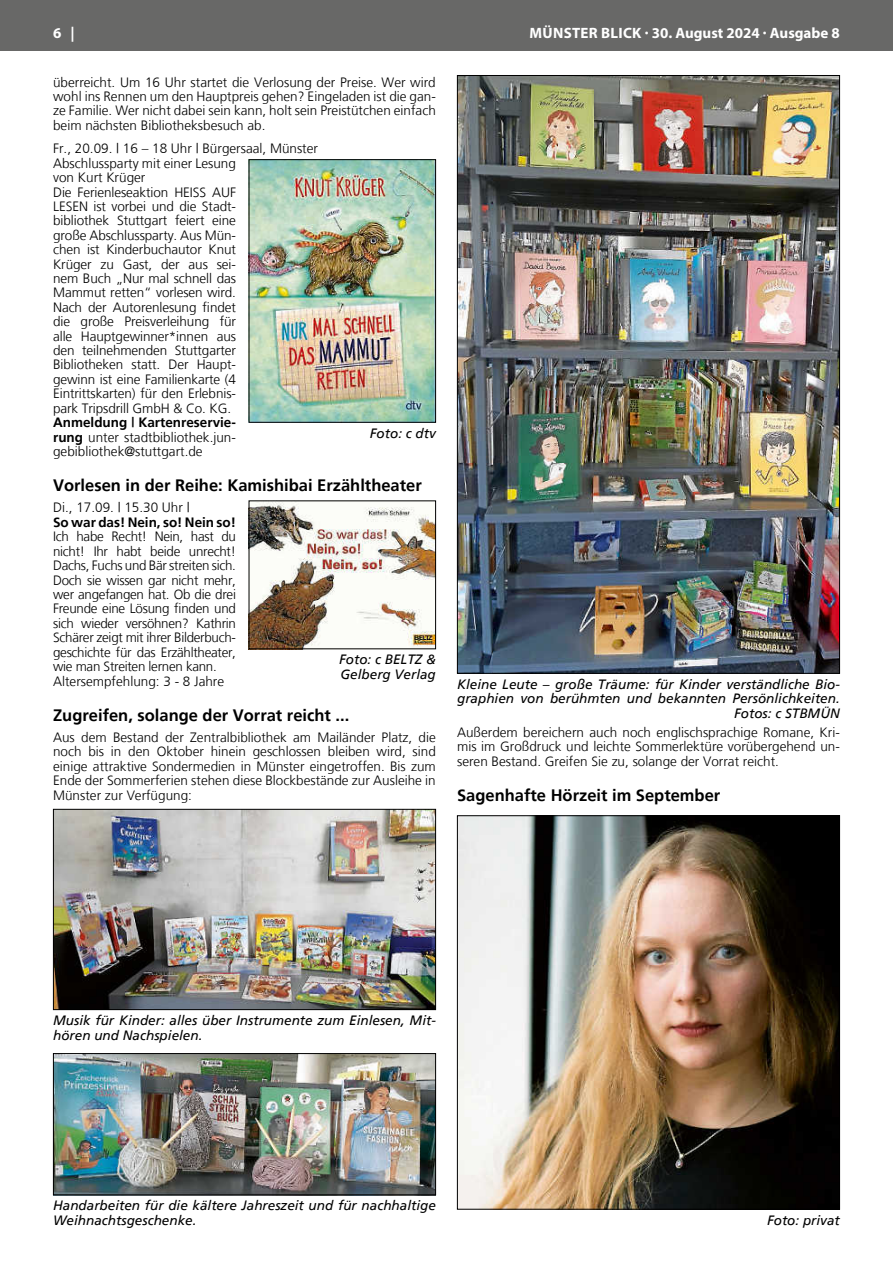
<style>
.page{position:relative;width:893px;height:1263px;background:#fff}
.page>*{position:absolute;margin:0;border:0;box-sizing:border-box;transform-origin:0 0}
.t1{font:700 16.5px "Frutiger";color:#000}
.t2{font:700 15px "Myriad Pro";color:#fff}
.t3{font:300 13.5px/14.4px "Frutiger";letter-spacing:-.005em;color:#000;text-align:justify}
.t4{font:italic 13.5px/14.4px "Frutiger";color:#000}
.t5{font:700 13.5px "Frutiger";color:#000}
.s1{font-weight:700}
</style>
<div class="page">
<div style="left:0;top:0;width:893px;height:51px;background:#686867"></div>
<img style="left:55px;top:811px;width:379px;height:197px">
<div style="left:53px;top:809px;width:383px;height:201px;border:1px solid #000"></div>
<img style="left:55px;top:1055px;width:379px;height:138px">
<div style="left:53px;top:1053px;width:383px;height:142px;border:1px solid #000"></div>
<img style="left:251px;top:161px;width:183px;height:260px">
<div style="left:249px;top:159px;width:187px;height:264px;border:1px solid #000"></div>
<img style="left:251px;top:503px;width:183px;height:144px">
<div style="left:249px;top:501px;width:187px;height:148px;border:1px solid #000"></div>
<img style="left:459px;top:77px;width:379px;height:595px">
<img style="left:459px;top:817px;width:379px;height:390px">
<div style="left:457px;top:815px;width:383px;height:394px;border:1px solid #000"></div>
<p class="t2" style="left:53px;top:23px;width:23px">6 |</p>
<p class="t2" style="left:529px;top:23px;width:312px">MÜNSTER BLICK · 30. August 2024 · Ausgabe 8</p>
<p class="t3" style="left:53px;top:75px;width:384px">überreicht. Um 16 Uhr startet die Verlosung der Preise. Wer wird wohl ins Rennen um den Hauptpreis gehen? Eingeladen ist die gan&shy;ze Familie. Wer nicht dabei sein kann, holt sein Preistütchen einfach beim nächsten Bibliotheksbesuch ab.</p>
<p class="t3" style="left:53px;top:141px;width:266px;text-align:left">Fr., 20.09. | 16 – 18 Uhr | Bürgersaal, Münster<br>Abschlussparty mit einer Lesung<br>von Kurt Krüger<br>Die Ferienleseaktion HEISS AUF<br>LESEN ist vorbei und die Stadt-<br>bibliothek Stuttgart feiert eine<br>große Abschlussparty. Aus Mün-<br>chen ist Kinderbuchautor Knut<br>Krüger zu Gast, der aus sei-<br>nem Buch „Nur mal schnell das<br>Mammut retten“ vorlesen wird.<br>Nach der Autorenlesung findet<br>die große Preisverleihung für<br>alle Hauptgewinner*innen aus<br>den teilnehmenden Stuttgarter<br>Bibliotheken statt. Der Haupt-<br>gewinn ist eine Familienkarte (4<br>Eintrittskarten) für den Erlebnis-<br>park Tripsdrill GmbH &amp; Co. KG.</p>
<p class="t3" style="left:53px;top:415px;width:184px"><span class="s1">Anmeldung | Kartenreservie&shy;rung</span> unter stadtbibliothek.jun&shy;gebibliothek@stuttgart.de</p>
<p class="t1" style="left:53px;top:476px;width:370px">Vorlesen in der Reihe: Kamishibai Erzähltheater</p>
<p class="t3" style="left:53px;top:500px;width:138px">Di., 17.09. | 15.30 Uhr |</p>
<p class="t5" style="left:53px;top:514px;width:184px">So war das! Nein, so! Nein so!</p>
<p class="t3" style="left:53px;top:530px;width:184px;text-align:left">Ich habe Recht! Nein, hast du nicht! Ihr habt beide unrecht!<br>Dachs, Fuchs und Bär streiten sich.<br>Doch sie wissen gar nicht mehr, wer angefangen hat. Ob die drei<br>Freunde eine Lösung finden und sich wieder versöhnen? Kathrin<br>Schärer zeigt mit ihrer Bilderbuch&shy;geschichte für das Erzähltheater, wie man Streiten lernen kann.<br>Altersempfehlung: 3 - 8 Jahre</p>
<p class="t1" style="left:53px;top:705px;width:298px">Zugreifen, solange der Vorrat reicht ...</p>
<p class="t3" style="left:53px;top:730px;width:384px">Aus dem Bestand der Zentralbibliothek am Mailänder Platz, die noch bis in den Oktober hinein geschlossen bleiben wird, sind einige attraktive Sondermedien in Münster eingetroffen. Bis zum Ende der Sommerferien stehen diese Blockbestände zur Ausleihe in Münster zur Verfügung:</p>
<p class="t4" style="left:370px;top:426px;width:68px">Foto: c dtv</p>
<p class="t4" style="left:339px;top:652px;width:98px">Foto: c BELTZ &amp;<br>Gelberg Verlag</p>
<p class="t4" style="left:457px;top:677px;width:384px;text-align:right">Kleine Leute – große Träume: für Kinder verständliche Bio&shy;graphien von berühmten und bekannten Persönlichkeiten.<br>Fotos: c STBMÜN</p>
<p class="t3" style="left:457px;top:725px;width:384px">Außerdem bereichern auch noch englischsprachige Romane, Kri&shy;mis im Großdruck und leichte Sommerlektüre vorübergehend un&shy;seren Bestand. Greifen Sie zu, solange der Vorrat reicht.</p>
<p class="t1" style="left:457px;top:786px;width:265px">Sagenhafte Hörzeit im September</p>
<p class="t4" style="left:53px;top:1013px;width:384px">Musik für Kinder: alles über Instrumente zum Einlesen, Mit&shy;hören und Nachspielen.</p>
<p class="t4" style="left:53px;top:1198px;width:384px">Handarbeiten für die kältere Jahreszeit und für nachhaltige<br>Weihnachtsgeschenke.</p>
<p class="t4" style="left:767px;top:1213px;width:74px">Foto: privat</p>
</div>
